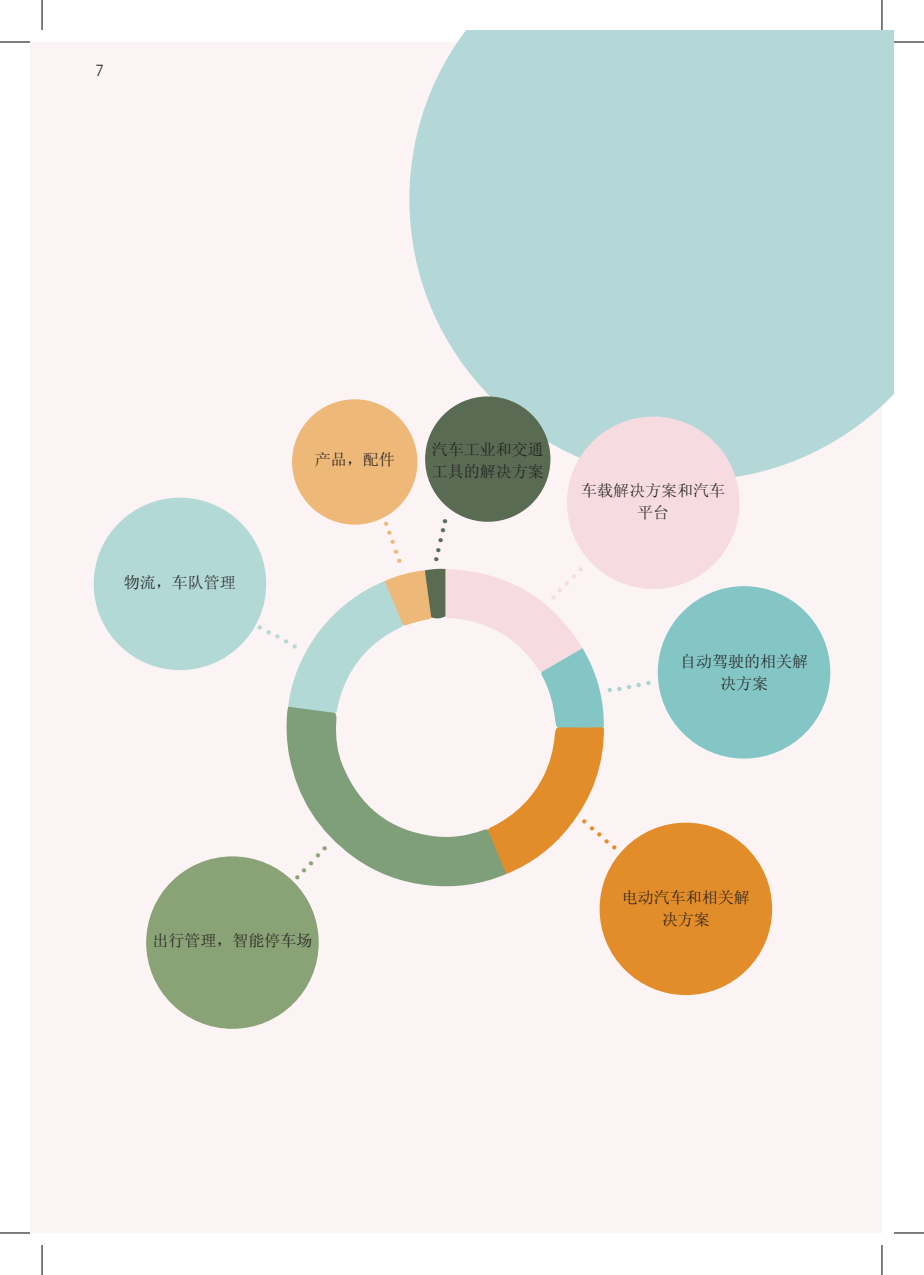
<style>
.page{position:relative;width:924px;height:1275px;background:#fff}
.page>*{position:absolute;margin:0;border:0;box-sizing:border-box;transform-origin:0 0}
.t1{font:16px/22px "Sim Sun";color:#231f20;text-align:center}
.t2{font:16px "Minion Pro";color:#89a276}
.t3{font:16px "Minion Pro";color:#e28d29}
.t4{font:16px "Minion Pro";color:#596c53}
.t5{font:16px "Minion Pro";color:#eeb879}
.t6{font:16px "Minion Pro";color:#b2d9d6}
.t7{font:16px "Minion Pro";color:#a7d3d2}
.t8{font:16px "Minion Pro";color:#f6dce0}
.t9{font:300 16px "Avenir";color:#231f20}
</style>
<div class="page">
<div style="left:31px;top:42px;width:850px;height:1191px;background:#fcf3f5"></div>
<svg style="left:409px;top:31px;width:483px;height:449px;fill:#b4d8d7"></svg>
<div style="left:94px;top:498px;width:172px;height:172px;background:#b2d9d6;border-radius:50%"></div>
<div style="left:146px;top:856px;width:172px;height:172px;background:#89a276;border-radius:50%"></div>
<div style="left:599px;top:822px;width:172px;height:173px;background:#e28d29;border-radius:50%"></div>
<div style="left:292px;top:399px;width:125px;height:125px;background:#eeb879;border-radius:50%"></div>
<div style="left:657px;top:586px;width:172px;height:172px;background:#84c6c6;border-radius:50%"></div>
<div style="left:566px;top:416px;width:173px;height:173px;background:#f6dce0;border-radius:50%"></div>
<div style="left:425px;top:396px;width:125px;height:126px;background:#596c53;border-radius:50%"></div>
<svg style="left:286px;top:568px;width:318px;height:320px"></svg>
<hr style="left:0;top:42px;width:30px;height:1px;background:#000">
<hr style="left:893px;top:42px;width:30px;height:1px;background:#000">
<hr style="left:0;top:1232px;width:30px;height:1px;background:#000">
<hr style="left:893px;top:1232px;width:30px;height:1px;background:#000">
<hr style="left:42px;top:0;width:1px;height:30px;background:#000">
<hr style="left:42px;top:1245px;width:1px;height:30px;background:#000">
<hr style="left:881px;top:0;width:1px;height:30px;background:#000">
<hr style="left:881px;top:1245px;width:1px;height:30px;background:#000">
<p class="t9" style="left:96px;top:61px;width:10px">7</p>
<p class="t1" style="left:124px;top:571px;width:113px">物流，车队管理</p>
<p class="t6" style="left:263px;top:615px;width:47px;rotate:28deg">• • • • •</p>
<p class="t1" style="left:314px;top:448px;width:81px">产品，配件</p>
<p class="t1" style="left:431px;top:438px;width:114px;text-align:left">汽车工业和交通工具的解决方案</p>
<p class="t5" style="left:396px;top:516px;width:47px;rotate:70deg">• • • • •</p>
<p class="t4" style="left:423px;top:559px;width:47px;rotate:-77deg">• • • • •</p>
<p class="t1" style="left:581px;top:480px;width:145px">车载解决方案和汽车平台</p>
<p class="t8" style="left:542px;top:591px;width:47px;rotate:-46deg">• • • • •</p>
<p class="t7" style="left:604px;top:679px;width:47px;rotate:-11deg">• • • • •</p>
<p class="t1" style="left:679px;top:650px;width:129px">自动驾驶的相关解决方案</p>
<p class="t2" style="left:286px;top:870px;width:47px;rotate:-46deg">• • • • •</p>
<p class="t3" style="left:590px;top:810px;width:47px;rotate:41deg">• • • • •</p>
<p class="t1" style="left:621px;top:886px;width:129px">电动汽车和相关解决方案</p>
<p class="t1" style="left:152px;top:929px;width:161px">出行管理，智能停车场</p>
</div>
